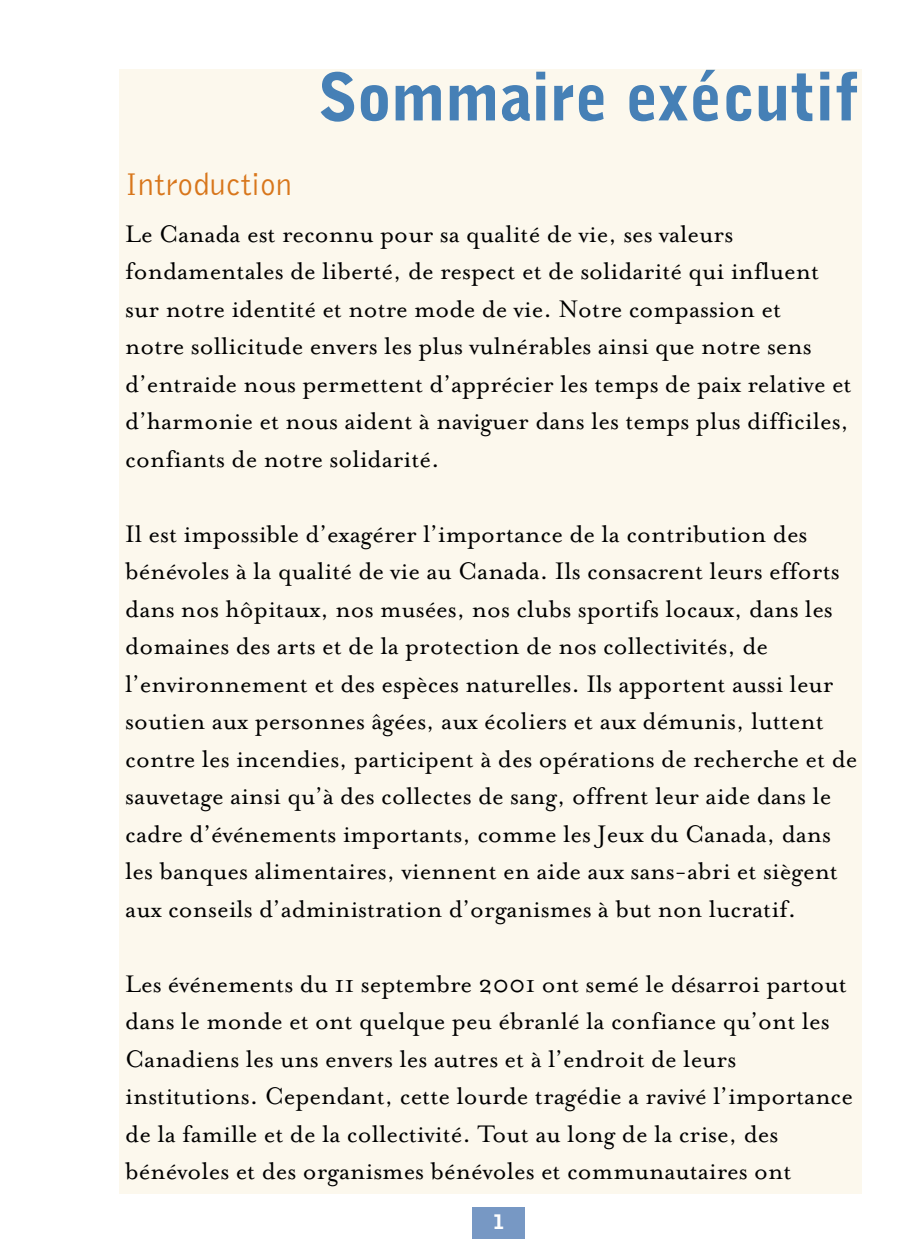
<style>
.page{position:relative;width:900px;height:1260px;background:#fff}
.page>*{position:absolute;margin:0;border:0;box-sizing:border-box;transform-origin:0 0}
.t1{font:900 65px "Bell Gothic BT";color:#4680b6}
.t2{font:32.5px "Bell Gothic BT";color:#d8761b}
.t3{font:27.5px/37.5px "Mrs Eaves Roman";color:#000}
.t4{font:900 20px "Bell Gothic BT";color:#fff}
</style>
<div class="page">
<div style="left:119px;top:69px;width:743px;height:1125px;background:#fcf8ed"></div>
<div style="left:473px;top:1208px;width:52px;height:31px;background:#7798c4"></div>
<h1 class="t1" style="left:318px;top:74px;width:543px">Sommaire exécutif</h1>
<p class="t2" style="left:125px;top:173px;width:168px">Introduction</p>
<p class="t3" style="left:125px;top:214px;width:728px">Le Canada est reconnu pour sa qualité de vie, ses valeurs fondamentales de liberté, de respect et de solidarité qui influent sur notre identité et notre mode de vie. Notre compassion et<br>notre sollicitude envers les plus vulnérables ainsi que notre sens d’entraide nous permettent d’apprécier les temps de paix relative et d’harmonie et nous aident à naviguer dans les temps plus difficiles, confiants de notre solidarité.</p>
<p class="t3" style="left:125px;top:514px;width:734px">Il est impossible d’exagérer l’importance de la contribution des bénévoles à la qualité de vie au Canada. Ils consacrent leurs efforts dans nos hôpitaux, nos musées, nos clubs sportifs locaux, dans les domaines des arts et de la protection de nos collectivités, de l’environnement et des espèces naturelles. Ils apportent aussi leur soutien aux personnes âgées, aux écoliers et aux démunis, luttent contre les incendies, participent à des opérations de recherche et de sauvetage ainsi qu’à des collectes de sang, offrent leur aide dans le cadre d’événements importants, comme les Jeux du Canada, dans les banques alimentaires, viennent en aide aux sans-abri et siègent aux conseils d’administration d’organismes à but non lucratif.</p>
<p class="t3" style="left:125px;top:964px;width:729px">Les événements du 11 septembre 2001 ont semé le désarroi partout dans le monde et ont quelque peu ébranlé la confiance qu’ont les Canadiens les uns envers les autres et à l’endroit de leurs institutions. Cependant, cette lourde tragédie a ravivé l’importance de la famille et de la collectivité. Tout au long de la crise, des bénévoles et des organismes bénévoles et communautaires ont</p>
<p class="t4" style="left:493px;top:1215px;width:13px">1</p>
</div>
